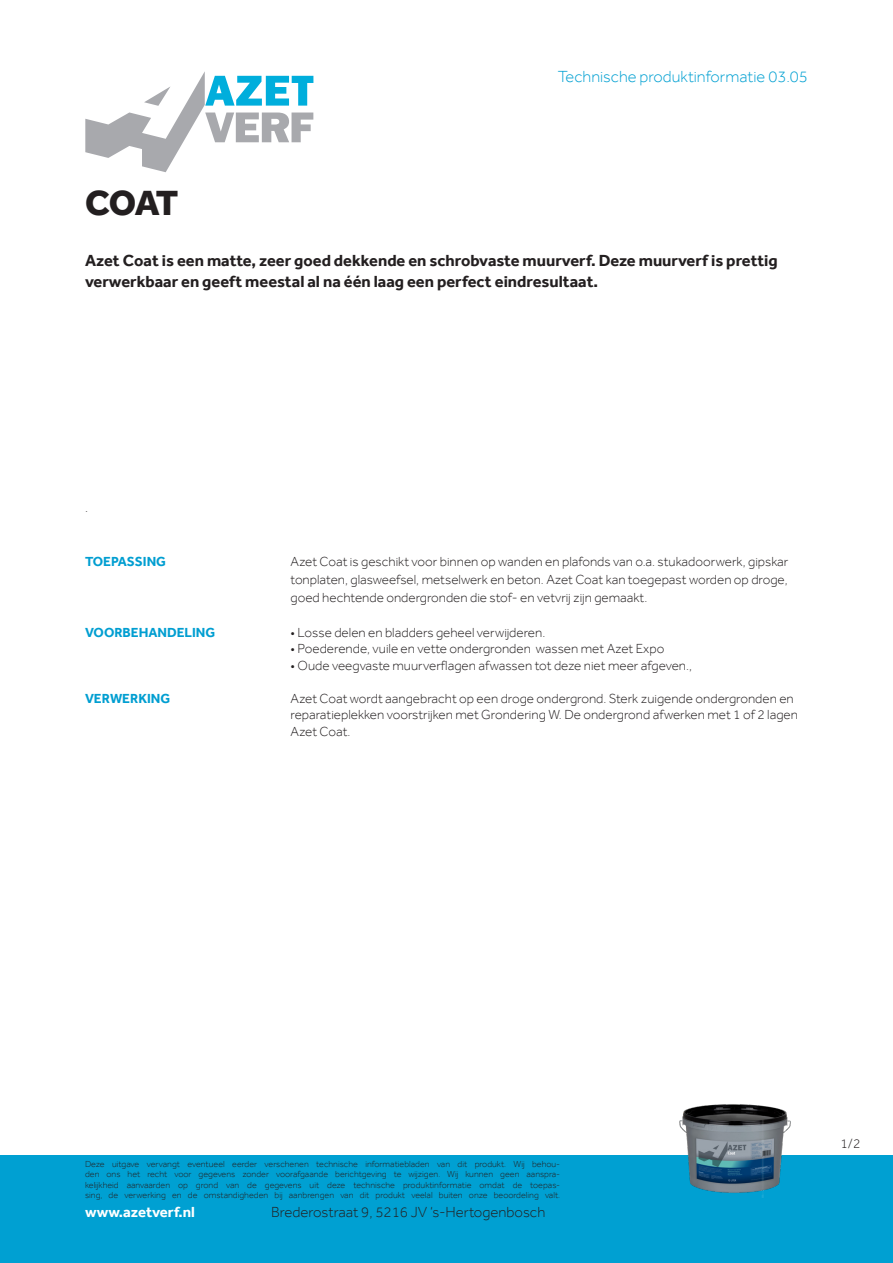
<style>
.page{position:relative;width:893px;height:1263px;background:#fff}
.page>*{position:absolute;margin:0;border:0;box-sizing:border-box;transform-origin:0 0}
.kop_product{font:800 36px "Effra";color:#231f20}
.intro_product{font:700 16.5px/21px "Effra";color:#231f20}
.nummer_rechts_boven{font:300 16.5px "Effra";color:#00a0d2}
.body{font:300 15px "Effra";color:#231f20}
.body-2{font:700 15px "Effra";color:#fff}
.body-3{font:300 13.5px/18px "Effra";color:#231f20}
.body-4{font:700 13.5px "Effra";color:#019ed1}
.body-5{font:300 9px/10.5px "Effra";color:#231f20;text-align:justify}
</style>
<div class="page">
<div style="left:0;top:1155px;width:893px;height:108px;background:#00a0d2"></div>
<svg style="left:85px;top:71px;width:229px;height:101px"></svg>
<img style="left:679px;top:1104px;width:112px;height:94px">
<p class="nummer_rechts_boven" style="left:558px;top:66px;width:252px">Technische produktinformatie 03.05</p>
<p class="kop_product" style="left:85px;top:182px;width:95px">COAT</p>
<p class="intro_product" style="left:85px;top:250px;width:694px">Azet Coat is een matte, zeer goed dekkende en schrobvaste muurverf. Deze muurverf is prettig verwerkbaar en geeft meestal al na één laag een perfect eindresultaat.</p>
<p class="body-3" style="left:85px;top:498px;width:4px">.</p>
<p class="body-4" style="left:85px;top:553px;width:82px">TOEPASSING</p>
<p class="body-3" style="left:291px;top:552px;width:499px">Azet Coat is geschikt voor binnen op wanden en plafonds van o.a. stukadoorwerk, gipskar tonplaten, glasweefsel, metselwerk en beton. Azet Coat kan toegepast worden op droge,</p>
<p class="body-3" style="left:291px;top:588px;width:358px">goed hechtende ondergronden die stof- en vetvrij zijn gemaakt.</p>
<p class="body-4" style="left:85px;top:624px;width:132px">VOORBEHANDELING</p>
<p class="body-3" style="left:291px;top:623px;width:256px">• Losse delen en bladders geheel verwijderen.</p>
<p class="body-3" style="left:291px;top:639px;width:375px">• Poederende, vuile en vette ondergronden wassen met Azet Expo</p>
<p class="body-3" style="left:291px;top:656px;width:403px">• Oude veegvaste muurverflagen afwassen tot deze niet meer afgeven.,</p>
<p class="body-4" style="left:85px;top:690px;width:87px">VERWERKING</p>
<p class="body-3" style="left:291px;top:689px;width:505px">Azet Coat wordt aangebracht op een droge ondergrond. Sterk zuigende ondergronden en</p>
<p class="body-3" style="left:291px;top:705px;width:509px">reparatieplekken voorstrijken met Grondering W. De ondergrond afwerken met 1 of 2 lagen</p>
<p class="body-3" style="left:291px;top:722px;width:61px">Azet Coat.</p>
<p class="body-5" style="left:85px;top:1158px;width:477px">Deze uitgave vervangt eventueel eerder verschenen technische informatiebladen van dit produkt. Wij behou&shy;den ons het recht voor gegevens zonder voorafgaande berichtgeving te wijzigen. Wij kunnen geen aanspra&shy;kelijkheid aanvaarden op grond van de gegevens uit deze technische produktinformatie omdat de toepas&shy;sing, de verwerking en de omstandigheden bij aanbrengen van dit produkt veelal buiten onze beoordeling valt.</p>
<p class="body-2" style="left:85px;top:1203px;width:111px">www.azetverf.nl</p>
<p class="body" style="left:271px;top:1203px;width:276px">Brederostraat 9, 5216 JV ‘s-Hertogenbosch</p>
<p class="body-3" style="left:841px;top:1135px;width:21px">1/2</p>
</div>
